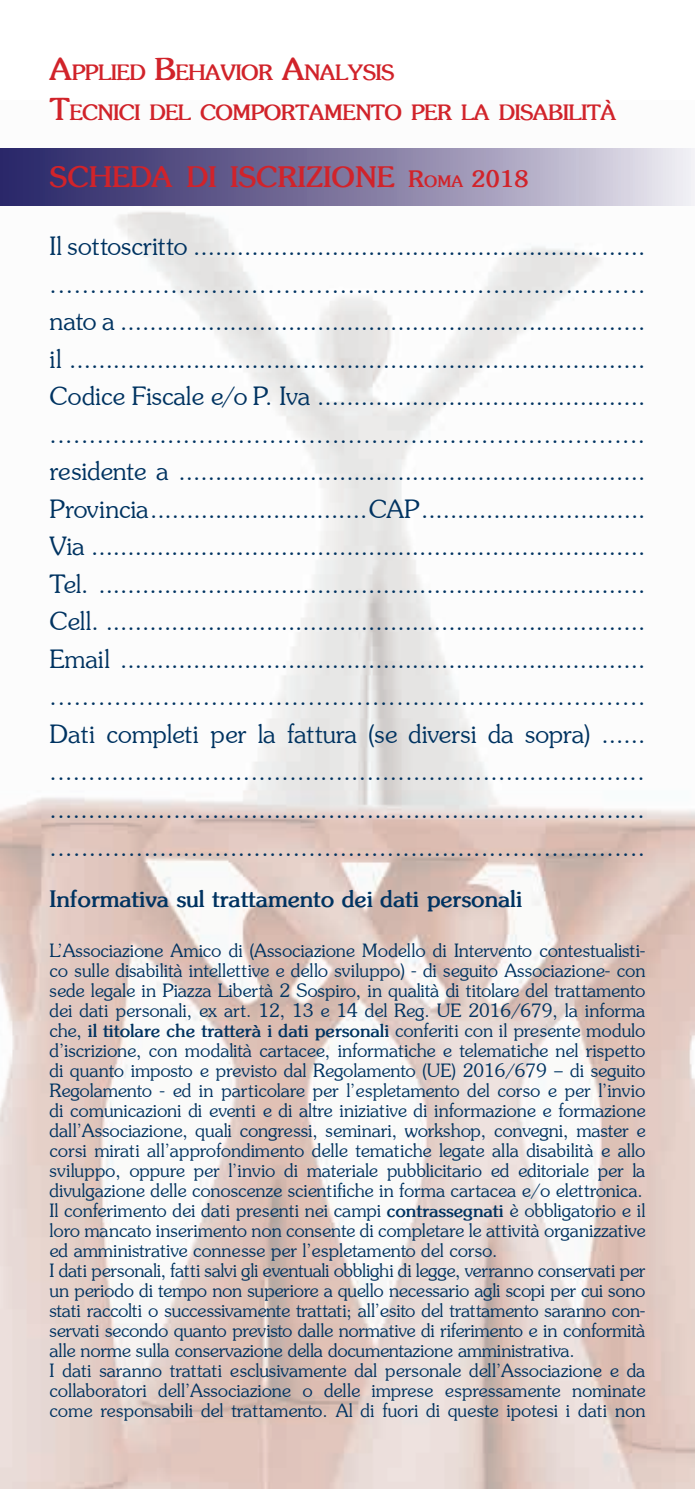
<style>
.page{position:relative;width:695px;height:1489px;background:#fff}
.page>*{position:absolute;margin:0;border:0;box-sizing:border-box;transform-origin:0 0}
.t1{font:700 28px "Souvenir";color:#d1232a}
.t2{font:27.5px/37.5px "Souvenir";color:#003361;text-align:justify}
.t3{font:700 22.5px "Souvenir";color:#003361}
.t4{font:700 21px/39.5px "Souvenir";letter-spacing:-.03em;color:#d1232a}
.t5{font:20px/20px "Souvenir";color:#003361;text-align:justify}
.t6{font:700 17.5px "Souvenir";color:#003361}
.s1{font-size:30px}
.s2{font-size:22.5px}
.s3{font-size:15.75px}
.s4{font-weight:400;font-size:20px}
.s5{font-weight:700;font-size:17.5px}
</style>
<div class="page">
<img style="left:0;top:148px;width:694px;height:1340px">
<svg style="left:0;top:149px;width:694px;height:57px;background:#837ea4"></svg>
<p class="t4" style="left:50px;top:52px;width:568px"><span class="s1">A</span>PPLIED <span class="s1">B</span>EHAVIOR <span class="s1">A</span>NALYSIS<br><span class="s1">T</span>ECNICI DEL COMPORTAMENTO PER LA DISABILITÀ</p>
<h1 class="t1" style="left:50px;top:160px;width:480px">SCHEDA DI ISCRIZIONE <span class="s2">R</span><span class="s3">OMA</span> <span class="s2">2018</span></h1>
<p class="t2" style="left:50px;top:228px;width:597px">Il sottoscritto .............................................................. .......................................................................... nato a ........................................................................ il ...............................................................................<br>Codice Fiscale e/o P. Iva ............................................. ............................................................................ residente a ................................................................<br>Provincia .............................. CAP ...............................<br>Via ............................................................................<br>Tel. ...........................................................................<br>Cell. ..........................................................................<br>Email ........................................................................ ..........................................................................<br>Dati completi per la fattura (se diversi da sopra) ...... ............................................................................. ............................................................................. ............................................................................</p>
<p class="t3" style="left:50px;top:884px;width:474px">Informativa sul trattamento dei dati personali</p>
<p class="t5" style="left:50px;top:940px;width:597px">L’Associazione Amico di (Associazione Modello di Intervento contestualisti&shy;co sulle disabilità intellettive e dello sviluppo) - di seguito Associazione- con sede legale in Piazza Libertà 2 Sospiro, in qualità di titolare del trattamento dei dati personali, ex art. 12, 13 e 14 del Reg. UE 2016/679, la informa</p>
<p class="t6" style="left:50px;top:1019px;width:597px"><span class="s4">che,</span> il titolare che tratterà i dati personali <span class="s4">conferiti con il presente modulo</span></p>
<p class="t5" style="left:50px;top:1040px;width:597px;text-align:left">d’iscrizione, con modalità cartacee, informatiche e telematiche nel rispetto di quanto imposto e previsto dal Regolamento (UE) 2016/679 – di seguito Regolamento - ed in particolare per l’espletamento del corso e per l’invio di comunicazioni di eventi e di altre iniziative di informazione e formazione dall’Associazione, quali congressi, seminari, workshop, convegni, master e corsi mirati all’approfondimento delle tematiche legate alla disabilità e allo sviluppo, oppure per l’invio di materiale pubblicitario ed editoriale per la divulgazione delle conoscenze scientifiche in forma cartacea e/o elettronica.<br>Il conferimento dei dati presenti nei campi <span class="s5">contrassegnati</span> è obbligatorio e il loro mancato inserimento non consente di completare le attività organizzative ed amministrative connesse per l’espletamento del corso.<br>I dati personali, fatti salvi gli eventuali obblighi di legge, verranno conservati per un periodo di tempo non superiore a quello necessario agli scopi per cui sono stati raccolti o successivamente trattati; all’esito del trattamento saranno con&shy;servati secondo quanto previsto dalle normative di riferimento e in conformità alle norme sulla conservazione della documentazione amministrativa.<br>I dati saranno trattati esclusivamente dal personale dell’Associazione e da collaboratori dell’Associazione o delle imprese espressamente nominate come responsabili del trattamento. Al di fuori di queste ipotesi i dati non</p>
</div>
